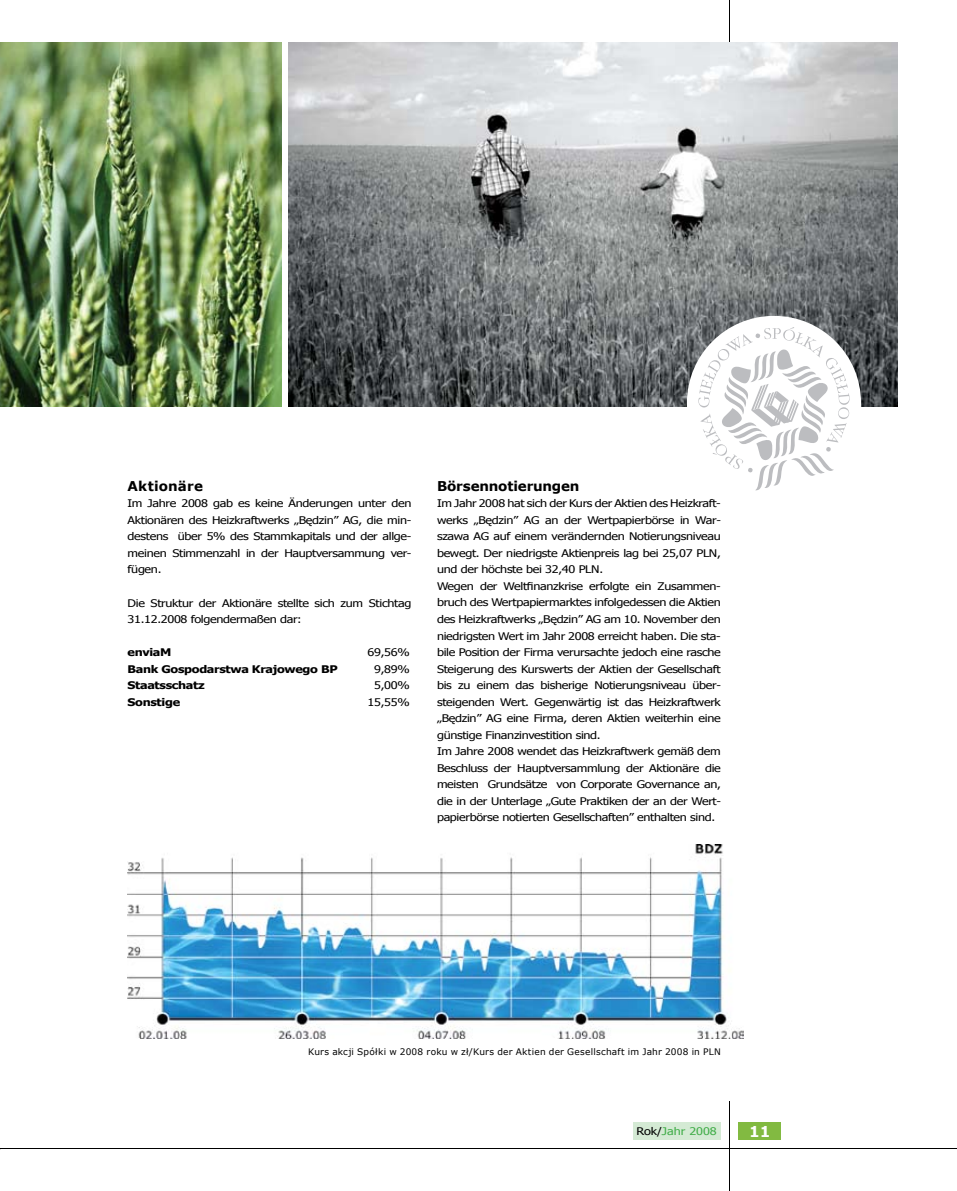
<style>
.page{position:relative;width:957px;height:1191px;background:#fff}
.page>*{position:absolute;margin:0;border:0;box-sizing:border-box;transform-origin:0 0}
.t1{font:700 15px "Verdana";color:#fff}
.t2{font:700 13.5px "Verdana";letter-spacing:-.01em;color:#000}
.t3{font:700 13.5px "Verdana";letter-spacing:.01em;color:#000}
.t4{font:10.5px/16.5px "Tahoma";letter-spacing:-.025em;color:#000;scale:1.2 1}
.t5{font:700 10.5px "Tahoma";letter-spacing:-.025em;color:#000;scale:1.2 1}
.t6{font:10.5px "Tahoma";color:#41ad49;scale:1.2 1}
.t7{font:9px "Verdana";letter-spacing:.025em;color:#000}
.s1{color:#000}
</style>
<div class="page">
<div style="left:633px;top:1123px;width:88px;height:17px;background:#d4ead4"></div>
<div style="left:738px;top:1123px;width:43px;height:17px;background:#82ba41"></div>
<hr style="left:0;top:1148px;width:957px;height:1px;background:#000">
<hr style="left:729px;top:1101px;width:1px;height:90px;background:#000">
<hr style="left:729px;top:0;width:1px;height:407px;background:#000">
<img style="left:128px;top:845px;width:615px;height:193px">
<img style="left:288px;top:43px;width:609px;height:364px">
<img style="left:0;top:43px;width:281px;height:364px">
<div style="left:687px;top:316px;width:174px;height:174px;background:#fff;border-radius:50%"></div>
<svg style="left:698px;top:327px;width:151px;height:164px"></svg>
<p class="t3" style="left:128px;top:477px;width:77px">Aktionäre</p>
<p class="t4" style="left:128px;top:495px;width:238px;text-align:justify">Im Jahre 2008 gab es keine Änderungen unter den Aktionären des Heizkraftwerks „Będzin” AG, die min&shy;destens über 5% des Stammkapitals und der allge&shy;meinen Stimmenzahl in der Hauptversammung ver&shy;fügen.</p>
<p class="t4" style="left:128px;top:594px;width:238px">Die Struktur der Aktionäre stellte sich zum Stichtag<br>31.12.2008 folgendermaßen dar:</p>
<p class="t5" style="left:128px;top:645px;width:38px">enviaM</p>
<p class="t4" style="left:368px;top:643px;width:37px">69,56%</p>
<p class="t5" style="left:128px;top:661px;width:177px">Bank Gospodarstwa Krajowego BP</p>
<p class="t4" style="left:374px;top:660px;width:31px">9,89%</p>
<p class="t5" style="left:128px;top:678px;width:66px">Staatsschatz</p>
<p class="t4" style="left:374px;top:676px;width:31px">5,00%</p>
<p class="t5" style="left:128px;top:694px;width:45px">Sonstige</p>
<p class="t4" style="left:368px;top:693px;width:37px">15,55%</p>
<p class="t2" style="left:437px;top:477px;width:144px">Börsennotierungen</p>
<p class="t4" style="left:437px;top:495px;width:238px">Im Jahr 2008 hat sich der Kurs der Aktien des Heizkraft&shy;werks „Będzin” AG an der Wertpapierbörse in War&shy;szawa AG auf einem verändernden Notierungsniveau bewegt. Der niedrigste Aktienpreis lag bei 25,07 PLN, und der höchste bei 32,40 PLN.<br>Wegen der Weltfinanzkrise erfolgte ein Zusammen&shy;bruch des Wertpapiermarktes infolgedessen die Aktien des Heizkraftwerks „Będzin” AG am 10. November den niedrigsten Wert im Jahr 2008 erreicht haben. Die sta&shy;bile Position der Firma verursachte jedoch eine rasche Steigerung des Kurswerts der Aktien der Gesellschaft bis zu einem das bisherige Notierungsniveau über&shy;steigenden Wert. Gegenwärtig ist das Heizkraftwerk „Będzin” AG eine Firma, deren Aktien weiterhin eine günstige Finanzinvestition sind.<br>Im Jahre 2008 wendet das Heizkraftwerk gemäß dem Beschluss der Hauptversammlung der Aktionäre die meisten Grundsätze von Corporate Governance an, die in der Unterlage „Gute Praktiken der an der Wert&shy;papierbörse notierten Gesellschaften” enthalten sind.</p>
<p class="t7" style="left:308px;top:1046px;width:414px">Kurs akcji Spółki w 2008 roku w zł/Kurs der Aktien der Gesellschaft im Jahr 2008 in PLN</p>
<p class="t6" style="left:636px;top:1124px;width:68px"><span class="s1">Rok/</span>Jahr 2008</p>
<h1 class="t1" style="left:749px;top:1121px;width:23px">11</h1>
</div>
